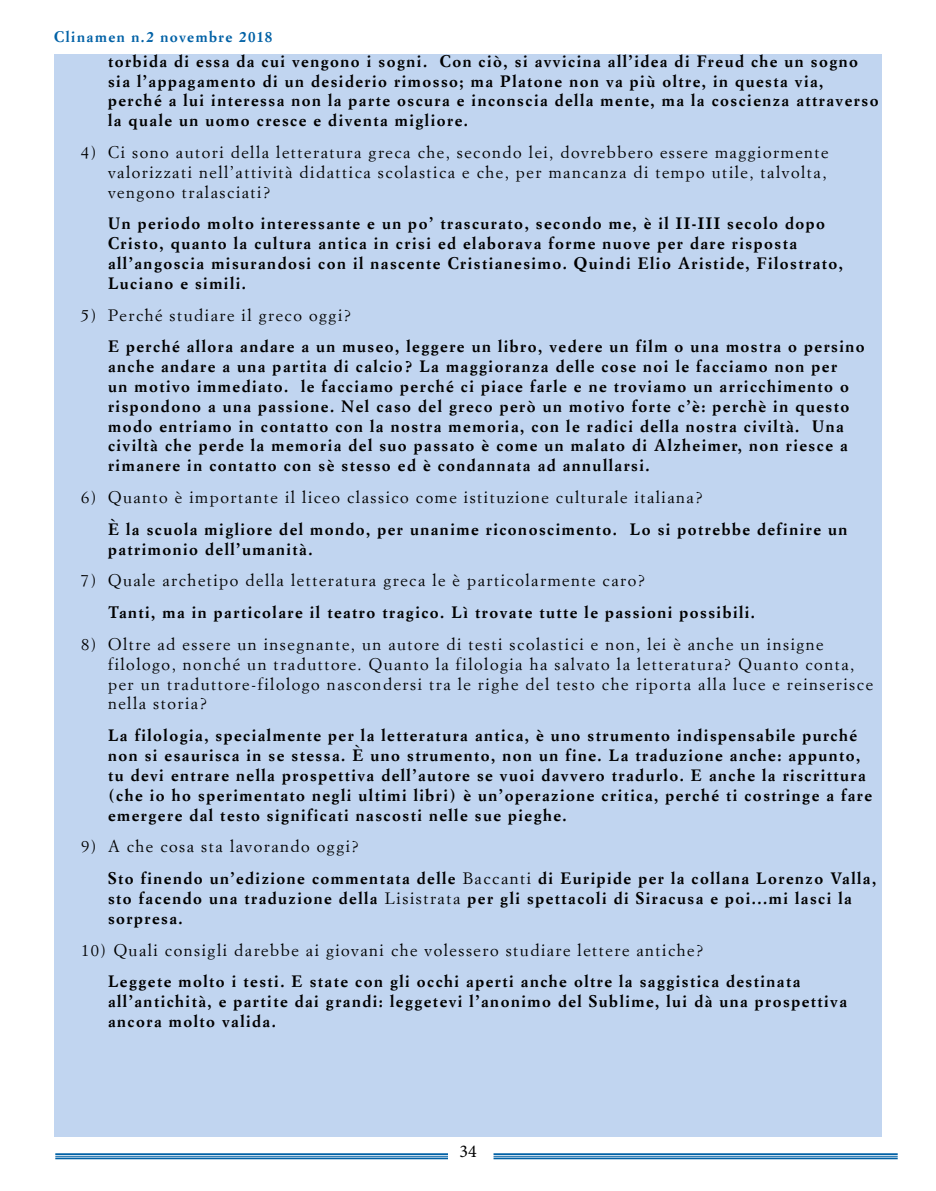
<style>
.page{position:relative;width:936px;height:1191px;background:#fff}
.page>*{position:absolute;margin:0;border:0;box-sizing:border-box;transform-origin:0 0}
.t1{font:18px "Minion Pro";color:#000}
.t2{font:700 16.5px/19.8px "Simoncini Garamond";letter-spacing:.09em;color:#000}
.t3{font:16.5px/19.8px "Simoncini Garamond";letter-spacing:.09em;color:#000}
.t4{font:700 15px "Simoncini Garamond";letter-spacing:.095em;color:#0061a6}
.s1{font-weight:400}
</style>
<div class="page">
<hr style="left:55px;top:1153px;width:393px;height:2px;background:#0061a6">
<hr style="left:55px;top:1155px;width:393px;height:1px;background:#0061a6">
<hr style="left:55px;top:1157px;width:393px;height:2px;background:#0061a6">
<hr style="left:493px;top:1153px;width:404px;height:2px;background:#0061a6">
<hr style="left:493px;top:1155px;width:404px;height:1px;background:#0061a6">
<hr style="left:493px;top:1157px;width:404px;height:2px;background:#0061a6">
<div style="left:54px;top:54px;width:827px;height:1083px;background:#c1d5f0"></div>
<p class="t4" style="left:54px;top:28px;width:220px">Clinamen n.2 novembre 2018</p>
<p class="t2" style="left:108px;top:51px;width:772px">torbida di essa da cui vengono i sogni. Con ciò, si avvicina all’idea di Freud che un sogno sia l’appagamento di un desiderio rimosso; ma Platone non va più oltre, in questa via, perché a lui interessa non la parte oscura e inconscia della mente, ma la coscienza attraverso la quale un uomo cresce e diventa migliore.</p>
<p class="t3" style="left:108px;top:142px;width:722px;text-indent:-27px">4) Ci sono autori della letteratura greca che, secondo lei, dovrebbero essere maggiormente valorizzati nell’attività didattica scolastica e che, per mancanza di tempo utile, talvolta, vengono tralasciati?</p>
<p class="t2" style="left:108px;top:214px;width:736px">Un periodo molto interessante e un po’ trascurato, secondo me, è il II-III secolo dopo Cristo, quanto la cultura antica in crisi ed elaborava forme nuove per dare risposta all’angoscia misurandosi con il nascente Cristianesimo. Quindi Elio Aristide, Filostrato, Luciano e simili.</p>
<p class="t3" style="left:81px;top:304px;width:272px">5) Perché studiare il greco oggi?</p>
<p class="t2" style="left:108px;top:337px;width:758px">E perché allora andare a un museo, leggere un libro, vedere un film o una mostra o persino anche andare a una partita di calcio? La maggioranza delle cose noi le facciamo non per<br>un motivo immediato. le facciamo perché ci piace farle e ne troviamo un arricchimento o rispondono a una passione. Nel caso del greco però un motivo forte c’è: perchè in questo modo entriamo in contatto con la nostra memoria, con le radici della nostra civiltà. Una civiltà che perde la memoria del suo passato è come un malato di Alzheimer, non riesce a rimanere in contatto con sè stesso ed è condannata ad annullarsi.</p>
<p class="t3" style="left:81px;top:487px;width:623px">6) Quanto è importante il liceo classico come istituzione culturale italiana?</p>
<p class="t2" style="left:108px;top:519px;width:740px">È la scuola migliore del mondo, per unanime riconoscimento. Lo si potrebbe definire un patrimonio dell’umanità.</p>
<p class="t3" style="left:81px;top:570px;width:566px">7) Quale archetipo della letteratura greca le è particolarmente caro?</p>
<p class="t2" style="left:108px;top:603px;width:648px">Tanti, ma in particolare il teatro tragico. Lì trovate tutte le passioni possibili.</p>
<p class="t3" style="left:108px;top:634px;width:766px;text-indent:-27px">8) Oltre ad essere un insegnante, un autore di testi scolastici e non, lei è anche un insigne filologo, nonché un traduttore. Quanto la filologia ha salvato la letteratura? Quanto conta, per un traduttore-filologo nascondersi tra le righe del testo che riporta alla luce e reinserisce nella storia?</p>
<p class="t2" style="left:108px;top:726px;width:765px">La filologia, specialmente per la letteratura antica, è uno strumento indispensabile purché non si esaurisca in se stessa. È uno strumento, non un fine. La traduzione anche: appunto, tu devi entrare nella prospettiva dell’autore se vuoi davvero tradurlo. E anche la riscrittura (che io ho sperimentato negli ultimi libri) è un’operazione critica, perché ti costringe a fare emergere dal testo significati nascosti nelle sue pieghe.</p>
<p class="t2" style="left:108px;top:831px;width:769px;line-height:31.8px;text-indent:-27px"><span class="s1">9) A che cosa sta lavorando oggi?<br></span>Sto finendo un’edizione commentata delle <span class="s1">Baccanti</span> di Euripide per la collana Lorenzo Valla,</p>
<p class="t2" style="left:108px;top:888px;width:745px">sto facendo una traduzione della <span class="s1">Lisistrata</span> per gli spettacoli di Siracusa e poi...mi lasci la sorpresa.</p>
<p class="t3" style="left:81px;top:939px;width:624px">10) Quali consigli darebbe ai giovani che volessero studiare lettere antiche?</p>
<p class="t2" style="left:108px;top:972px;width:740px">Leggete molto i testi. E state con gli occhi aperti anche oltre la saggistica destinata all’antichità, e partite dai grandi: leggetevi l’anonimo del Sublime, lui dà una prospettiva ancora molto valida.</p>
<p class="t1" style="left:459px;top:1139px;width:19px">34</p>
</div>
